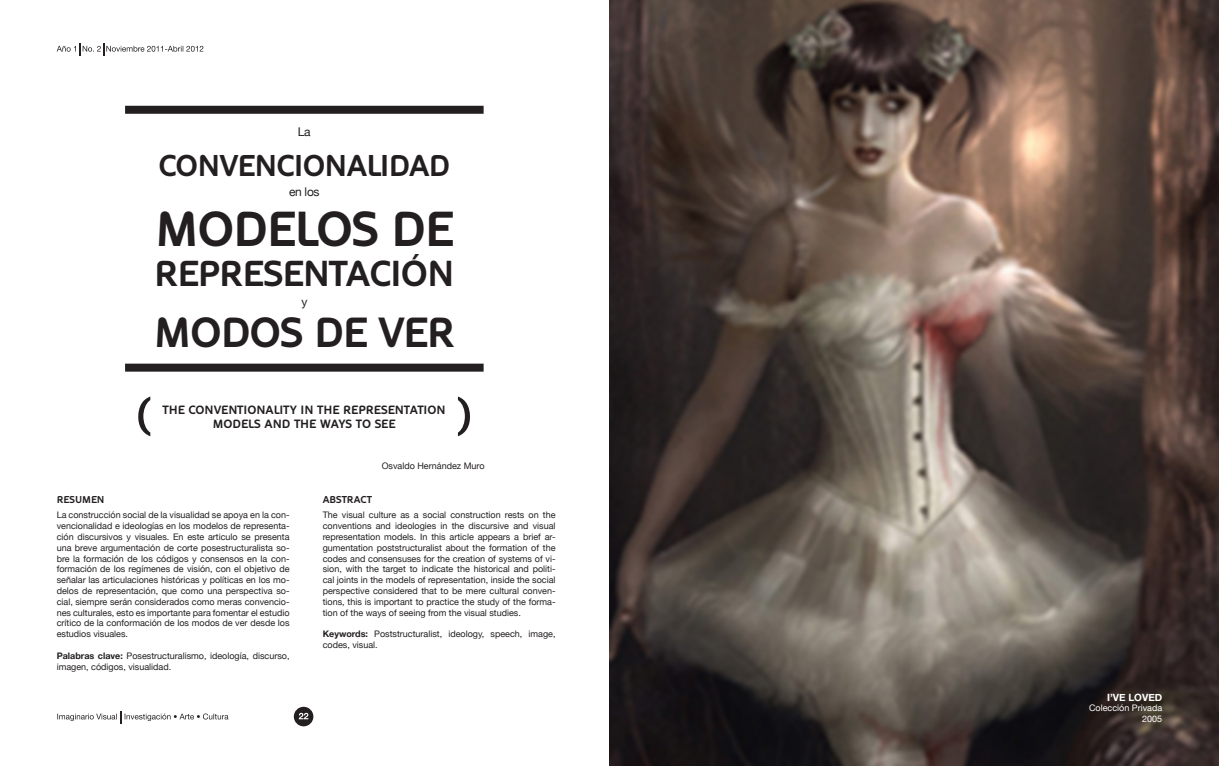
<style>
.page{position:relative;width:1219px;height:766px;background:#fff}
.page>*{position:absolute;margin:0;border:0;box-sizing:border-box;transform-origin:0 0}
.t1{font:700 49px "Oblik";letter-spacing:-.025em;color:#231f20}
.t2{font:700 42px "Oblik";letter-spacing:-.025em;color:#231f20}
.t3{font:700 36px "Oblik";letter-spacing:-.025em;color:#231f20}
.t4{font:700 30px "Oblik";letter-spacing:-.025em;color:#231f20}
.t5{font:700 12px "Oblik";color:#231f20}
.t6{font:12px "Helvetica Neue";letter-spacing:-.025em;color:#231f20}
.t7{font:700 10px "Oblik";color:#231f20}
.t8{font:700 10px "Helvetica Neue";color:#fff}
.t9{font:9px/10.8px "Helvetica Neue";color:#231f20;text-align:justify}
.t10{font:9px "Helvetica Neue";color:#fff}
.s1{font-weight:700}
</style>
<div class="page">
<svg style="left:294px;top:706px;width:19px;height:20px"></svg>
<svg style="left:299px;top:712px;width:9px;height:7px"></svg>
<svg style="left:57px;top:711px;width:171px;height:12px"></svg>
<svg style="left:57px;top:43px;width:146px;height:12px"></svg>
<div style="left:125px;top:363px;width:359px;height:8px;background:#231f20"></div>
<div style="left:125px;top:106px;width:359px;height:8px;background:#231f20"></div>
<svg style="left:138px;top:396px;width:12px;height:40px"></svg>
<svg style="left:458px;top:396px;width:12px;height:40px"></svg>
<img style="left:609px;top:0;width:610px;height:765px">
<p class="t6" style="left:298px;top:125px;width:14px">La</p>
<p class="t4" style="left:159px;top:149px;width:293px">CONVENCIONALIDAD</p>
<p class="t6" style="left:289px;top:185px;width:32px">en los</p>
<p class="t1" style="left:155px;top:202px;width:300px">MODELOS DE</p>
<p class="t3" style="left:154px;top:253px;width:302px">REPRESENTACIÓN</p>
<p class="t6" style="left:301px;top:295px;width:7px">y</p>
<p class="t2" style="left:154px;top:308px;width:303px">MODOS DE VER</p>
<p class="t5" style="left:163px;top:402px;width:285px">THE CONVENTIONALITY IN THE REPRESENTATION</p>
<p class="t5" style="left:213px;top:417px;width:184px">MODELS AND THE WAYS TO SEE</p>
<p class="t9" style="left:382px;top:460px;width:104px">Osvaldo Hernández Muro</p>
<p class="t7" style="left:57px;top:494px;width:49px">RESUMEN</p>
<p class="t7" style="left:323px;top:494px;width:51px">ABSTRACT</p>
<p class="t9" style="left:57px;top:509px;width:234px">La construcción social de la visualidad se apoya en la con&shy;vencionalidad e ideologías en los modelos de representa&shy;ción discursivos y visuales. En este articulo se presenta una breve argumentación de corte posestructuralista so&shy;bre la formación de los códigos y consensos en la con&shy;formación de los regímenes de visión, con el objetivo de señalar las articulaciones históricas y políticas en los mo&shy;delos de representación, que como una perspectiva so&shy;cial, siempre serán considerados como meras convencio&shy;nes culturales, esto es importante para fomentar el estudio crítico de la conformación de los modos de ver desde los estudios visuales.</p>
<p class="t9" style="left:57px;top:650px;width:234px"><span class="s1">Palabras clave:</span> Posestructuralismo, ideología, discurso, imagen, códigos, visualidad.</p>
<p class="t9" style="left:323px;top:509px;width:234px">The visual culture as a social construction rests on the conventions and ideologies in the discursive and visual representation models. In this article appears a brief ar&shy;gumentation poststructuralist about the formation of the codes and consensuses for the creation of systems of vi&shy;sion, with the target to indicate the historical and politi&shy;cal joints in the models of representation, inside the social perspective considered that to be mere cultural conven&shy;tions, this is important to practice the study of the forma&shy;tion of the ways of seeing from the visual studies.</p>
<p class="t9" style="left:323px;top:628px;width:234px"><span class="s1">Keywords:</span> Poststructuralist, ideology, speech, image, codes, visual.</p>
<p class="t8" style="left:1107px;top:690px;width:57px">I’VE LOVED</p>
<p class="t10" style="left:1089px;top:702px;width:75px">Colección Privada</p>
<p class="t10" style="left:1142px;top:713px;width:22px">2005</p>
</div>
